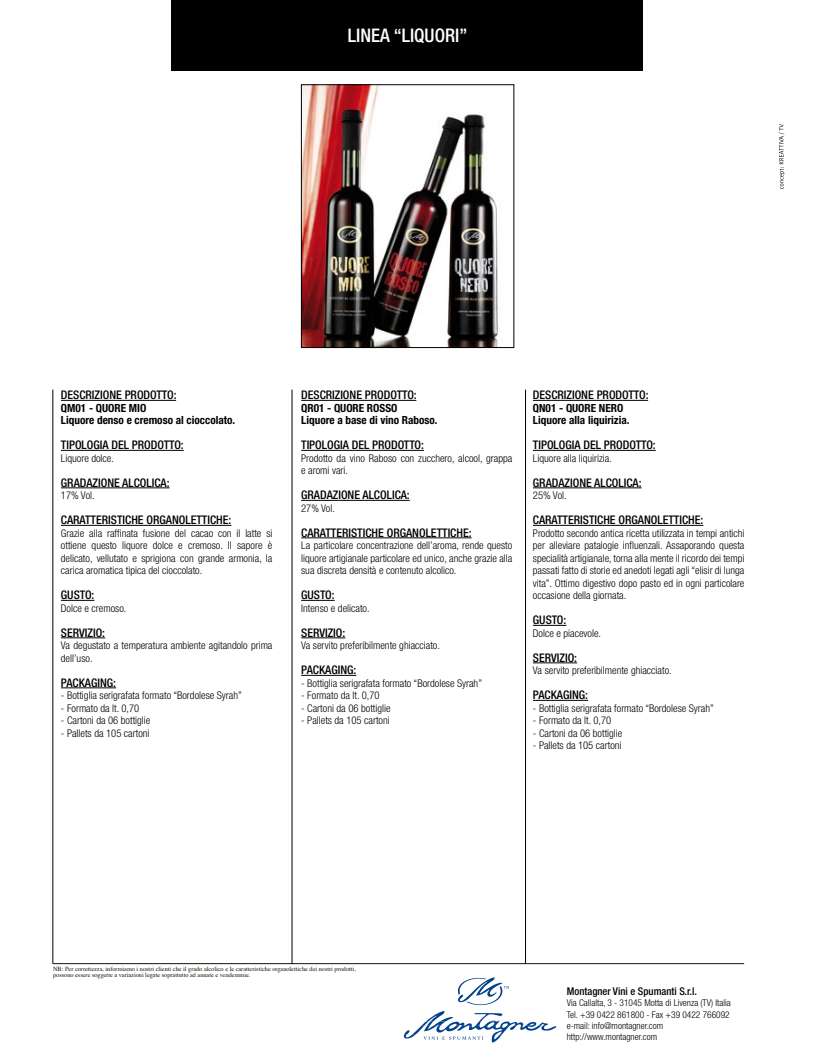
<style>
.page{position:relative;width:815px;height:1063px;background:#fff}
.page>*{position:absolute;margin:0;border:0;box-sizing:border-box;transform-origin:0 0}
.t1{font:500 condensed 18.75px "Helvetica Neue";color:#fff}
.t2{font:500 condensed 11.88px "Helvetica Neue";color:#000}
.t3{font:700 condensed 11.25px/12.5px "Helvetica Neue";color:#000}
.t4{font:300 condensed 10.62px/12.5px "Helvetica Neue";color:#000;text-align:justify}
.t5{font:500 condensed 10.62px "Helvetica Neue";color:#000}
.t6{font:300 condensed 9.38px/11.2px "Helvetica Neue";color:#000}
.t7{font:6.25px/6.2px "Times";color:#14120a}
</style>
<div class="page">
<div style="left:172px;top:0;width:471px;height:71px;background:#000"></div>
<svg style="left:404px;top:1011px;width:152px;height:32px"></svg>
<svg style="left:458px;top:977px;width:51px;height:28px"></svg>
<svg style="left:779px;top:124px;width:6px;height:65px"></svg>
<hr style="left:53px;top:963px;width:691px;height:1px;background:#14120a">
<hr style="left:292px;top:390px;width:1px;height:574px;background:#000">
<hr style="left:525px;top:390px;width:1px;height:574px;background:#000">
<hr style="left:53px;top:390px;width:1px;height:574px;background:#000">
<hr style="left:61px;top:400px;width:115px;height:1px;background:#000">
<hr style="left:61px;top:450px;width:123px;height:1px;background:#000">
<hr style="left:61px;top:488px;width:109px;height:1px;background:#000">
<hr style="left:61px;top:525px;width:170px;height:1px;background:#000">
<hr style="left:61px;top:600px;width:33px;height:1px;background:#000">
<hr style="left:61px;top:638px;width:44px;height:1px;background:#000">
<hr style="left:61px;top:688px;width:55px;height:1px;background:#000">
<hr style="left:533px;top:400px;width:115px;height:1px;background:#000">
<hr style="left:533px;top:450px;width:123px;height:1px;background:#000">
<hr style="left:533px;top:488px;width:109px;height:1px;background:#000">
<hr style="left:533px;top:525px;width:170px;height:1px;background:#000">
<hr style="left:533px;top:625px;width:33px;height:1px;background:#000">
<hr style="left:533px;top:663px;width:44px;height:1px;background:#000">
<hr style="left:533px;top:700px;width:55px;height:1px;background:#000">
<hr style="left:301px;top:400px;width:115px;height:1px;background:#000">
<hr style="left:301px;top:450px;width:123px;height:1px;background:#000">
<hr style="left:301px;top:500px;width:109px;height:1px;background:#000">
<hr style="left:301px;top:538px;width:171px;height:1px;background:#000">
<hr style="left:301px;top:600px;width:34px;height:1px;background:#000">
<hr style="left:301px;top:638px;width:44px;height:1px;background:#000">
<hr style="left:301px;top:675px;width:55px;height:1px;background:#000">
<img style="left:303px;top:87px;width:195px;height:259px">
<div style="left:301px;top:85px;width:213px;height:263px;border:1px solid #000"></div>
<h1 class="t1" style="left:348px;top:24px;width:10px">LINEA</h1>
<h1 class="t1" style="left:394px;top:24px;width:75px">“LIQUORI”</h1>
<p class="t2" style="left:61px;top:388px;width:117px">DESCRIZIONE PRODOTTO:</p>
<p class="t3" style="left:61px;top:401px;width:176px">QM01 - QUORE MIO<br>Liquore denso e cremoso al cioccolato.</p>
<p class="t2" style="left:61px;top:438px;width:104px">TIPOLOGIA DEL PRODOTTO</p>
<p class="t2" style="left:181px;top:438px;width:4px">:</p>
<p class="t4" style="left:61px;top:452px;width:55px">Liquore dolce.</p>
<p class="t2" style="left:61px;top:475px;width:110px">GRADAZIONE ALCOLICA:</p>
<p class="t4" style="left:61px;top:489px;width:35px">17% Vol.</p>
<p class="t2" style="left:61px;top:513px;width:7px">CARATTERI</p>
<p class="t2" style="left:111px;top:513px;width:43px">STICHE ORGANOLETTIC</p>
<p class="t2" style="left:216px;top:513px;width:17px">HE:</p>
<p class="t4" style="left:61px;top:527px;width:213px">Grazie alla raffinata fusione del cacao con il latte si ottiene questo liquore dolce e cremoso. Il sapore è delicato, vellutato e sprigiona con grande armonia, la carica aromatica tipica del cioccolato.</p>
<p class="t2" style="left:61px;top:588px;width:35px">GUSTO:</p>
<p class="t4" style="left:61px;top:602px;width:67px">Dolce e cremoso.</p>
<p class="t2" style="left:61px;top:625px;width:46px">SERVIZIO:</p>
<p class="t4" style="left:61px;top:639px;width:213px">Va degustato a temperatura ambiente agitandolo prima dell’uso.</p>
<p class="t2" style="left:61px;top:675px;width:57px">PACKAGING:</p>
<p class="t4" style="left:61px;top:689px;width:182px">- Bottiglia serigrafata formato “Bordolese Syrah”</p>
<p class="t4" style="left:61px;top:702px;width:80px">- Formato da lt. 0,70</p>
<p class="t4" style="left:61px;top:714px;width:91px">- Cartoni da 06 bottiglie</p>
<p class="t4" style="left:61px;top:727px;width:90px">- Pallets da 105 cartoni</p>
<p class="t2" style="left:301px;top:388px;width:117px">DESCRIZIONE PRODOTTO:</p>
<p class="t3" style="left:301px;top:401px;width:138px">QR01 - QUORE ROSSO<br>Liquore a base di vino Raboso.</p>
<p class="t2" style="left:301px;top:438px;width:104px">TIPOLOGIA DEL PRODOTTO</p>
<p class="t2" style="left:421px;top:438px;width:4px">:</p>
<p class="t4" style="left:301px;top:452px;width:213px">Prodotto da vino Raboso con zucchero, alcool, grappa e aromi vari.</p>
<p class="t2" style="left:301px;top:488px;width:110px">GRADAZIONE ALCOLICA:</p>
<p class="t4" style="left:301px;top:502px;width:35px">27% Vol.</p>
<p class="t2" style="left:301px;top:525px;width:7px">CARATTERI</p>
<p class="t2" style="left:351px;top:525px;width:43px">STICHE ORGANOLETTIC</p>
<p class="t2" style="left:456px;top:525px;width:17px">HE:</p>
<p class="t4" style="left:301px;top:539px;width:213px">La particolare concentrazione dell’aroma, rende questo liquore artigianale particolare ed unico, anche grazie alla sua discreta densità e contenuto alcolico.</p>
<p class="t2" style="left:301px;top:588px;width:35px">GUSTO:</p>
<p class="t4" style="left:301px;top:602px;width:70px">Intenso e delicato.</p>
<p class="t2" style="left:301px;top:625px;width:46px">SERVIZIO:</p>
<p class="t4" style="left:301px;top:639px;width:140px">Va servito preferibilmente ghiacciato.</p>
<p class="t2" style="left:301px;top:663px;width:57px">PACKAGING:</p>
<p class="t4" style="left:301px;top:677px;width:182px">- Bottiglia serigrafata formato “Bordolese Syrah”</p>
<p class="t4" style="left:301px;top:689px;width:80px">- Formato da lt. 0,70</p>
<p class="t4" style="left:301px;top:702px;width:91px">- Cartoni da 06 bottiglie</p>
<p class="t4" style="left:301px;top:714px;width:90px">- Pallets da 105 cartoni</p>
<p class="t2" style="left:533px;top:388px;width:117px">DESCRIZIONE PRODOTTO:</p>
<p class="t3" style="left:533px;top:401px;width:98px">QN01 - QUORE NERO<br>Liquore alla liquirizia.</p>
<p class="t2" style="left:533px;top:438px;width:104px">TIPOLOGIA DEL PRODOTTO</p>
<p class="t2" style="left:653px;top:438px;width:4px">:</p>
<p class="t4" style="left:533px;top:452px;width:80px">Liquore alla liquirizia.</p>
<p class="t2" style="left:533px;top:475px;width:110px">GRADAZIONE ALCOLICA:</p>
<p class="t4" style="left:533px;top:489px;width:35px">25% Vol.</p>
<p class="t2" style="left:533px;top:513px;width:7px">CARATTERI</p>
<p class="t2" style="left:583px;top:513px;width:43px">STICHE ORGANOLETTIC</p>
<p class="t2" style="left:688px;top:513px;width:17px">HE:</p>
<p class="t4" style="left:533px;top:527px;width:213px">Prodotto secondo antica ricetta utilizzata in tempi antichi per alleviare patalogie influenzali. Assaporando questa specialità artigianale, torna alla mente il ricordo dei tempi passati fatto di storie ed anedoti legati agli “elisir di lunga vita”. Ottimo digestivo dopo pasto ed in ogni particolare occasione della giornata.</p>
<p class="t2" style="left:533px;top:613px;width:35px">GUSTO:</p>
<p class="t4" style="left:533px;top:627px;width:70px">Dolce e piacevole.</p>
<p class="t2" style="left:533px;top:650px;width:46px">SERVIZIO:</p>
<p class="t4" style="left:533px;top:664px;width:140px">Va servito preferibilmente ghiacciato.</p>
<p class="t2" style="left:533px;top:688px;width:57px">PACKAGING:</p>
<p class="t4" style="left:533px;top:702px;width:182px">- Bottiglia serigrafata formato “Bordolese Syrah”</p>
<p class="t4" style="left:533px;top:714px;width:80px">- Formato da lt. 0,70</p>
<p class="t4" style="left:533px;top:727px;width:91px">- Cartoni da 06 bottiglie</p>
<p class="t4" style="left:533px;top:739px;width:90px">- Pallets da 105 cartoni</p>
<p class="t7" style="left:53px;top:965px;width:304px">NB: Per correttezza, informiamo i nostri clienti che il grado alcolico e le caratteristiche organolettiche dei nostri prodotti, possono essere soggette a variazioni legate soprattutto ad annate e vendemmie.</p>
<p class="t5" style="left:567px;top:985px;width:132px">MONTAGNER VINI E SPUMANTI S.R.L.</p>
<p class="t6" style="left:567px;top:997px;width:166px">Via Callalta, 3 - 31045 Motta di Livenza (TV) Italia Tel. +39 0422 861800 - Fax +39 0422 766092 e-mail: info@montagner.com http://www.montagner.com</p>
</div>
